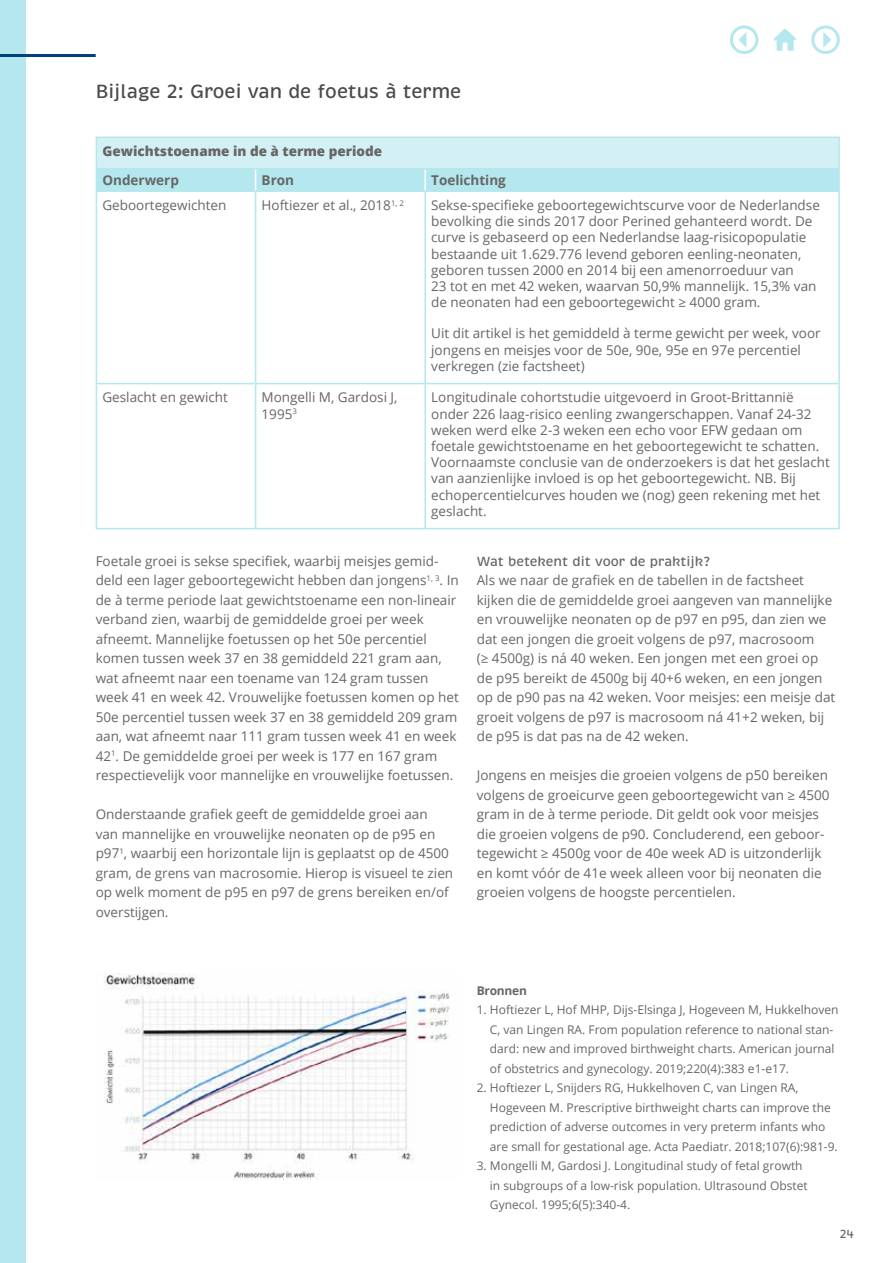
<style>
.page{position:relative;width:893px;height:1263px;background:#fff}
.page>*{position:absolute;margin:0;border:0;box-sizing:border-box;transform-origin:0 0}
.t1{font:500 19.5px "Brevia";color:#4b4b4b}
.t2{font:13.5px/19.5px "Open Sans";color:#666}
.t3{font:800 13.5px "Open Sans";color:#666}
.t4{font:500 13.5px "Brevia";color:#666}
.t5{font:700 13.5px "Open Sans";color:#666}
.t6{font:12px/19.5px "Open Sans";color:#666}
.t7{font:700 12px "Open Sans";letter-spacing:-.02em;color:#666}
.t8{font:500 12px "Brevia";color:#666}
</style>
<div class="page">
<div style="left:0;top:0;width:26px;height:1263px;background:#b4e7ee"></div>
<hr style="left:0;top:54px;width:96px;height:3px;background:#004183">
<div style="left:811px;top:25px;width:29px;height:29px;border:3px solid #b4e7ee;border-radius:50%"></div>
<svg style="left:823px;top:32px;width:8px;height:16px"></svg>
<div style="left:730px;top:25px;width:28px;height:29px;border:3px solid #b4e7ee;border-radius:50%"></div>
<svg style="left:738px;top:32px;width:8px;height:15px"></svg>
<svg style="left:774px;top:29px;width:22px;height:22px"></svg>
<div style="left:96px;top:137px;width:743px;height:32px;background:#d3f0f5"></div>
<hr style="left:96px;top:137px;width:160px;height:1px;background:#b4e7ee">
<hr style="left:96px;top:138px;width:1px;height:30px;background:#b4e7ee">
<hr style="left:256px;top:137px;width:169px;height:1px;background:#b4e7ee">
<hr style="left:425px;top:137px;width:415px;height:1px;background:#b4e7ee">
<hr style="left:838px;top:138px;width:2px;height:30px;background:#b4e7ee">
<hr style="left:96px;top:168px;width:160px;height:2px;background:#b4e7ee">
<hr style="left:256px;top:168px;width:169px;height:2px;background:#b4e7ee">
<hr style="left:425px;top:168px;width:415px;height:2px;background:#b4e7ee">
<hr style="left:838px;top:170px;width:2px;height:20px;background:#b4e7ee">
<hr style="left:96px;top:192px;width:1px;height:191px;background:#b4e7ee">
<hr style="left:255px;top:192px;width:1px;height:191px;background:#b4e7ee">
<hr style="left:424px;top:192px;width:2px;height:191px;background:#b4e7ee">
<hr style="left:838px;top:192px;width:2px;height:191px;background:#b4e7ee">
<hr style="left:96px;top:383px;width:160px;height:1px;background:#b4e7ee">
<hr style="left:96px;top:384px;width:1px;height:144px;background:#b4e7ee">
<hr style="left:256px;top:383px;width:169px;height:1px;background:#b4e7ee">
<hr style="left:255px;top:384px;width:1px;height:144px;background:#b4e7ee">
<hr style="left:425px;top:383px;width:415px;height:1px;background:#b4e7ee">
<hr style="left:424px;top:384px;width:2px;height:144px;background:#b4e7ee">
<hr style="left:838px;top:384px;width:2px;height:144px;background:#b4e7ee">
<hr style="left:96px;top:528px;width:160px;height:1px;background:#b4e7ee">
<hr style="left:256px;top:528px;width:169px;height:1px;background:#b4e7ee">
<hr style="left:425px;top:528px;width:415px;height:1px;background:#b4e7ee">
<div style="left:96px;top:169px;width:742px;height:21px;background:#b4e7ee"></div>
<hr style="left:424px;top:170px;width:2px;height:20px;background:#fff">
<hr style="left:96px;top:190px;width:160px;height:2px;background:#b4e7ee">
<hr style="left:256px;top:190px;width:169px;height:2px;background:#b4e7ee">
<hr style="left:425px;top:190px;width:415px;height:2px;background:#b4e7ee">
<img style="left:104px;top:973px;width:346px;height:206px">
<h1 class="t1" style="left:96px;top:79px;width:367px">Bijlage 2: Groei van de foetus à terme</h1>
<p class="t3" style="left:102px;top:141px;width:281px">Gewichtstoename in de à terme periode</p>
<p class="t5" style="left:102px;top:171px;width:78px">Onderwerp</p>
<p class="t5" style="left:262px;top:171px;width:34px">Bron</p>
<p class="t5" style="left:431px;top:171px;width:76px">Toelichting</p>
<p class="t2" style="left:102px;top:195px;width:126px">Geboortegewichten</p>
<p class="t2" style="left:262px;top:195px;width:144px">Hoftiezer et al., 2018<sup>1,</sup> <sup>2</sup></p>
<p class="t2" style="left:431px;top:197px;width:390px;line-height:16.2px">Sekse-specifieke geboortegewichtscurve voor de Nederlandse bevolking die sinds 2017 door Perined gehanteerd wordt. De curve is gebaseerd op een Nederlandse laag-risicopopulatie bestaande uit 1.629.776 levend geboren eenling-neonaten, geboren tussen 2000 en 2014 bij een amenorroeduur van<br>23 tot en met 42 weken, waarvan 50,9% mannelijk. 15,3% van de neonaten had een geboortegewicht ≥ 4000 gram.</p>
<p class="t2" style="left:431px;top:325px;width:391px;line-height:16.2px">Uit dit artikel is het gemiddeld à terme gewicht per week, voor jongens en meisjes voor de 50e, 90e, 95e en 97e percentiel verkregen (zie factsheet)</p>
<p class="t2" style="left:102px;top:387px;width:127px">Geslacht en gewicht</p>
<p class="t2" style="left:262px;top:389px;width:137px;line-height:16.2px">Mongelli M, Gardosi J,<br>1995<sup>3</sup></p>
<p class="t2" style="left:431px;top:389px;width:400px;line-height:16.2px">Longitudinale cohortstudie uitgevoerd in Groot-Brittannië onder 226 laag-risico eenling zwangerschappen. Vanaf 24-32 weken werd elke 2-3 weken een echo voor EFW gedaan om foetale gewichtstoename en het geboortegewicht te schatten.<br>Voornaamste conclusie van de onderzoekers is dat het geslacht van aanzienlijke invloed is op het geboortegewicht. NB. Bij echopercentielcurves houden we (nog) geen rekening met het geslacht.</p>
<p class="t2" style="left:96px;top:551px;width:365px">Foetale groei is sekse specifiek, waarbij meisjes gemid&shy;deld een lager geboortegewicht hebben dan jongens<sup>1,</sup> <sup>3</sup>. In de à terme periode laat gewichtstoename een non-lineair verband zien, waarbij de gemiddelde groei per week afneemt. Mannelijke foetussen op het 50e percentiel komen tussen week 37 en 38 gemiddeld 221 gram aan, wat afneemt naar een toename van 124 gram tussen week 41 en week 42. Vrouwelijke foetussen komen op het 50e percentiel tussen week 37 en 38 gemiddeld 209 gram aan, wat afneemt naar 111 gram tussen week 41 en week 42<sup>1</sup>. De gemiddelde groei per week is 177 en 167 gram respectievelijk voor mannelijke en vrouwelijke foetussen.</p>
<p class="t2" style="left:96px;top:804px;width:359px">Onderstaande grafiek geeft de gemiddelde groei aan van mannelijke en vrouwelijke neonaten op de p95 en p97<sup>1</sup>, waarbij een horizontale lijn is geplaatst op de 4500 gram, de grens van macrosomie. Hierop is visueel te zien op welk moment de p95 en p97 de grens bereiken en/of overstijgen.</p>
<p class="t4" style="left:477px;top:553px;width:235px">Wat betekent dit voor de praktijk?</p>
<p class="t2" style="left:477px;top:570px;width:360px">Als we naar de grafiek en de tabellen in de factsheet kijken die de gemiddelde groei aangeven van mannelijke en vrouwelijke neonaten op de p97 en p95, dan zien we dat een jongen die groeit volgens de p97, macrosoom<br>(≥ 4500g) is ná 40 weken. Een jongen met een groei op de p95 bereikt de 4500g bij 40+6 weken, en een jongen op de p90 pas na 42 weken. Voor meisjes: een meisje dat groeit volgens de p97 is macrosoom ná 41+2 weken, bij de p95 is dat pas na de 42 weken.</p>
<p class="t2" style="left:477px;top:765px;width:354px">Jongens en meisjes die groeien volgens de p50 bereiken volgens de groeicurve geen geboortegewicht van ≥ 4500 gram in de à terme periode. Dit geldt ook voor meisjes die groeien volgens de p90. Concluderend, een geboor&shy;tegewicht ≥ 4500g voor de 40e week AD is uitzonderlijk en komt vóór de 41e week alleen voor bij neonaten die groeien volgens de hoogste percentielen.</p>
<p class="t7" style="left:477px;top:982px;width:52px">Bronnen</p>
<p class="t6" style="left:490px;top:1000px;width:350px;text-indent:-13px">1. Hoftiezer L, Hof MHP, Dijs-Elsinga J, Hogeveen M, Hukkelhoven C, van Lingen RA. From population reference to national stan&shy;dard: new and improved birthweight charts. American journal of obstetrics and gynecology. 2019;220(4):383 e1-e17.</p>
<p class="t6" style="left:490px;top:1078px;width:349px;text-indent:-13px">2. Hoftiezer L, Snijders RG, Hukkelhoven C, van Lingen RA, Hogeveen M. Prescriptive birthweight charts can improve the prediction of adverse outcomes in very preterm infants who are small for gestational age. Acta Paediatr. 2018;107(6):981-9.</p>
<p class="t6" style="left:490px;top:1156px;width:319px;text-indent:-13px">3. Mongelli M, Gardosi J. Longitudinal study of fetal growth in subgroups of a low-risk population. Ultrasound Obstet<br>Gynecol. 1995;6(5):340-4.</p>
<p class="t8" style="left:840px;top:1227px;width:16px">24</p>
</div>
